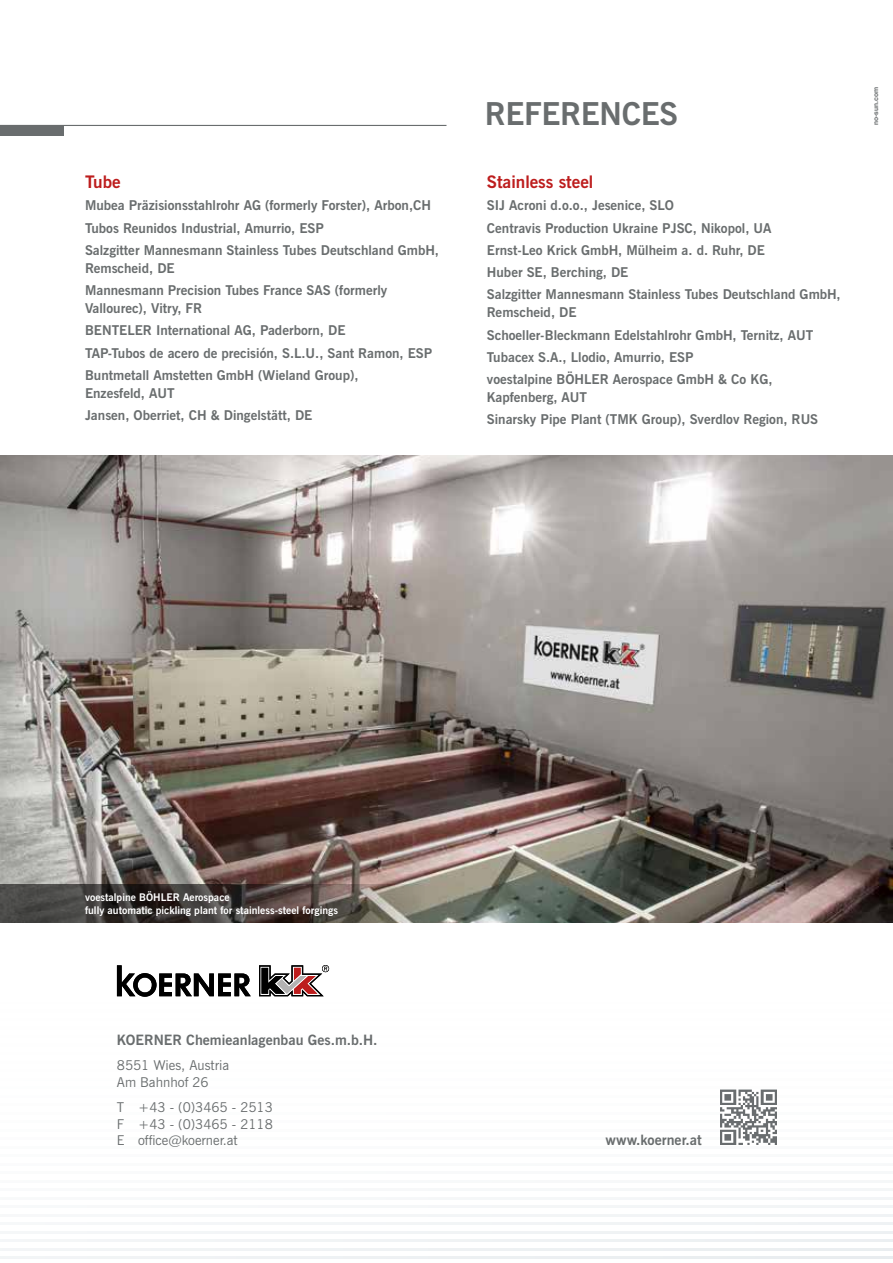
<style>
.page{position:relative;width:893px;height:1263px;background:#fff}
.page>*{position:absolute;margin:0;border:0;box-sizing:border-box;transform-origin:0 0}
.t1{font:700 31.5px "News Gothic BT";letter-spacing:-.01em;color:#696d6e}
.t2{font:700 17.25px "News Gothic BT";color:#bd1d1d}
.t3{font:700 14.25px "News Gothic BT";color:#696d6e}
.t4{font:700 13.5px/22.2px "News Gothic BT";color:#696d6e}
.t5{font:13.5px/16.5px "News Gothic BT";color:#696d6e}
.t6{font:700 10.5px/13.5px "News Gothic BT";color:#fff}
.t7{font:700 6.75px "Helvetica Neue";color:#696d6e}
</style>
<div class="page">
<hr style="left:0;top:1129px;width:893px;height:2px;background:#fbfcfc">
<hr style="left:0;top:1137px;width:893px;height:3px;background:#fbfbfc">
<hr style="left:0;top:1146px;width:893px;height:2px;background:#fafbfc">
<hr style="left:0;top:1154px;width:893px;height:3px;background:#fafafb">
<hr style="left:0;top:1163px;width:893px;height:2px;background:#f9fafb">
<hr style="left:0;top:1171px;width:893px;height:3px;background:#f8f9fa">
<hr style="left:0;top:1180px;width:893px;height:2px;background:#f7f9fa">
<hr style="left:0;top:1188px;width:893px;height:3px;background:#f6f8f9">
<hr style="left:0;top:1197px;width:893px;height:2px;background:#f6f7f8">
<hr style="left:0;top:1205px;width:893px;height:3px;background:#f5f6f8">
<hr style="left:0;top:1214px;width:893px;height:2px;background:#f4f6f7">
<hr style="left:0;top:1222px;width:893px;height:3px;background:#f2f5f6">
<hr style="left:0;top:1231px;width:893px;height:2px;background:#f1f4f5">
<hr style="left:0;top:1239px;width:893px;height:3px;background:#f0f3f4">
<hr style="left:0;top:1248px;width:893px;height:2px;background:#eef1f3">
<hr style="left:0;top:1256px;width:893px;height:3px;background:#edf0f2">
<img style="left:0;top:455px;width:893px;height:468px">
<img style="left:721px;top:1090px;width:55px;height:55px">
<svg style="left:117px;top:965px;width:134px;height:32px"></svg>
<svg style="left:259px;top:965px;width:69px;height:31px"></svg>
<hr style="left:0;top:125px;width:446px;height:1px;background:#696d6e">
<div style="left:0;top:125px;width:64px;height:11px;background:#696d6e"></div>
<svg style="left:0;top:884px;width:425px;height:39px;background:#514a46"></svg>
<p class="t2" style="left:85px;top:172px;width:37px">Tube</p>
<p class="t4" style="left:85px;top:194px;width:355px">Mubea Präzisionsstahlrohr AG (formerly Forster), Arbon,CH<br>Tubos Reunidos Industrial, Amurrio, ESP<br>Salzgitter Mannesmann Stainless Tubes Deutschland GmbH,</p>
<p class="t4" style="left:85px;top:257px;width:304px">Remscheid, DE<br>Mannesmann Precision Tubes France SAS (formerly</p>
<p class="t4" style="left:85px;top:297px;width:349px">Vallourec), Vitry, FR<br>BENTELER International AG, Paderborn, DE<br>TAP-Tubos de acero de precisión, S.L.U., Sant Ramon, ESP Buntmetall Amstetten GmbH (Wieland Group),</p>
<p class="t4" style="left:85px;top:382px;width:229px">Enzesfeld, AUT<br>Jansen, Oberriet, CH &amp; Dingelstätt, DE</p>
<h1 class="t1" style="left:485px;top:95px;width:195px">REFERENCES</h1>
<p class="t2" style="left:487px;top:172px;width:108px">Stainless steel</p>
<p class="t4" style="left:487px;top:194px;width:355px">SIJ Acroni d.o.o., Jesenice, SLO<br>Centravis Production Ukraine PJSC, Nikopol, UA<br>Ernst-Leo Krick GmbH, Mülheim a. d. Ruhr, DE<br>Huber SE, Berching, DE<br>Salzgitter Mannesmann Stainless Tubes Deutschland GmbH,</p>
<p class="t4" style="left:487px;top:301px;width:328px">Remscheid, DE<br>Schoeller-Bleckmann Edelstahlrohr GmbH, Ternitz, AUT Tubacex S.A., Llodio, Amurrio, ESP<br>voestalpine BÖHLER Aerospace GmbH &amp; Co KG,</p>
<p class="t4" style="left:487px;top:386px;width:333px">Kapfenberg, AUT<br>Sinarsky Pipe Plant (TMK Group), Sverdlov Region, RUS</p>
<p class="t7" style="left:871px;top:125px;width:40px;rotate:-90deg">no-sun.com</p>
<p class="t6" style="left:85px;top:890px;width:255px">voestalpine BÖHLER Aerospace<br>fully automatic pickling plant for stainless-steel forgings</p>
<p class="t3" style="left:117px;top:1031px;width:262px">KOERNER Chemieanlagenbau Ges.m.b.H.</p>
<p class="t5" style="left:117px;top:1057px;width:114px">8551 Wies, Austria<br>Am Bahnhof 26</p>
<p class="t5" style="left:117px;top:1099px;width:157px;text-align:justify">T +43 - (0)3465 - 2513<br>F +43 - (0)3465 - 2118<br>E office@koerner.at</p>
<p class="t3" style="left:605px;top:1131px;width:98px">www.koerner.at</p>
</div>
